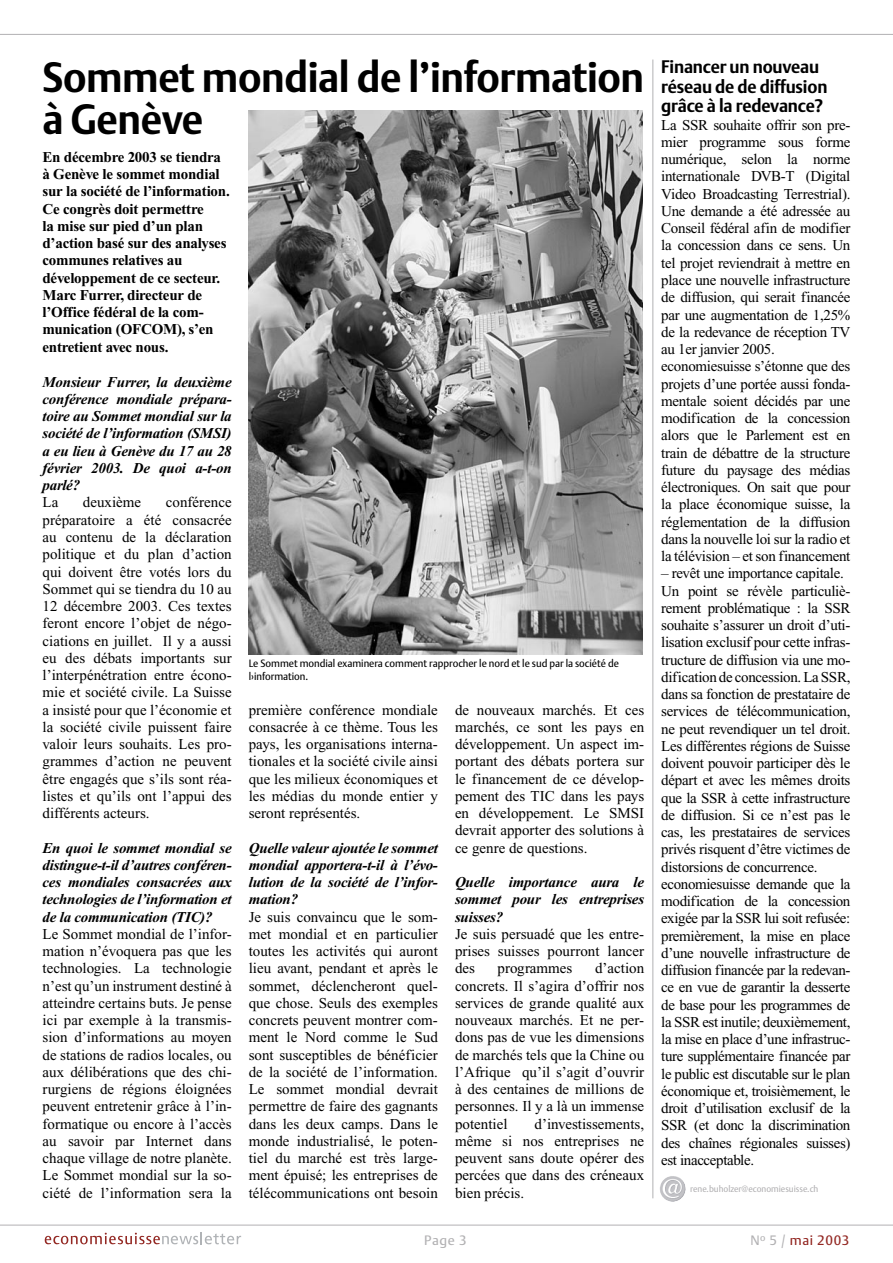
<style>
.page{position:relative;width:893px;height:1263px;background:#fff}
.page>*{position:absolute;margin:0;border:0;box-sizing:border-box;transform-origin:0 0}
._01_Haupt-Titel{font:700 42px/42px "DTL Argo T";letter-spacing:-.01em;color:#000;scale:.95 1}
._03_Titel_klein{font:700 18px/19.5px "DTL Argo T";letter-spacing:-.01em;color:#000;scale:.95 1}
._05_Grundtext_Grundlinenraster{font:15px/17.2px "Times New Roman";color:#000;text-align:justify}
._06_Grundtext_frei{font:15px/17.2px "Times New Roman";letter-spacing:-.02em;color:#000;text-align:justify}
.alt_5_Interview-Frage{font:italic 700 15px/17.2px "Times New Roman";letter-spacing:-.015em;color:#000;text-align:justify}
._04_Lead{font:700 15px/17.2px "Times New Roman";letter-spacing:-.015em;color:#000}
.t1{font:13.5px "DTL Argo T";letter-spacing:.05em;color:#932823}
.t2{font:13.5px "DTL Argo T";color:#b2b1b3}
._08_Bildlegenden{font:10.5px/12.8px "DTL Argo T";color:#000;scale:.95 1}
.alt_8_Kontaktschrift{font:9px "DTL Argo T";color:#b2b1b3;scale:.95 1}
.s1{color:#b2b1b3}
</style>
<div class="page">
<hr style="left:0;top:34px;width:893px;height:1px;background:#b2b1b3">
<hr style="left:0;top:1225px;width:893px;height:1px;background:#b2b1b3">
<svg style="left:45px;top:1232px;width:196px;height:12px"></svg>
<hr style="left:652px;top:60px;width:1px;height:1138px;background:#b2b1b3">
<img style="left:660px;top:1176px;width:26px;height:26px">
<img style="left:249px;top:110px;width:394px;height:545px">
<p class="_01_Haupt-Titel" style="left:43px;top:56px;width:635px">Sommet mondial de l’information à Genève</p>
<p class="_03_Titel_klein" style="left:661px;top:57px;width:176px">Financer un nouveau réseau de de diffusion grâce à la redevance?</p>
<p class="_06_Grundtext_frei" style="left:661px;top:116px;width:191px">La SSR souhaite offrir son pre&shy;mier programme sous forme numérique, selon la norme internationale DVB-T (Digital Video Broadcasting Terrestrial).<br>Une demande a été adressée au Conseil fédéral afin de modifier la concession dans ce sens. Un tel projet reviendrait à mettre en place une nouvelle infrastructure de diffusion, qui serait financée par une augmentation de 1,25% de la redevance de réception TV au 1er janvier 2005.</p>
<p class="_06_Grundtext_frei" style="left:661px;top:358px;width:191px">economiesuisse s’étonne que des projets d’une portée aussi fonda&shy;mentale soient décidés par une modification de la concession alors que le Parlement est en train de débattre de la structure future du paysage des médias électroniques. On sait que pour la place économique suisse, la réglementation de la diffusion dans la nouvelle loi sur la radio et la télévision – et son financement</p>
<p class="_06_Grundtext_frei" style="left:661px;top:565px;width:184px">– revêt une importance capitale.</p>
<p class="_06_Grundtext_frei" style="left:661px;top:582px;width:191px">Un point se révèle particuliè&shy;rement problématique : la SSR souhaite s’assurer un droit d’uti&shy;lisation exclusif pour cette infras&shy;tructure de diffusion via une mo&shy;dification de concession. La SSR, dans sa fonction de prestataire de services de télécommunication, ne peut revendiquer un tel droit.<br>Les différentes régions de Suisse doivent pouvoir participer dès le départ et avec les mêmes droits que la SSR à cette infrastructure de diffusion. Si ce n’est pas le cas, les prestataires de services privés risquent d’être victimes de distorsions de concurrence.</p>
<p class="_06_Grundtext_frei" style="left:661px;top:875px;width:191px">economiesuisse demande que la modification de la concession exigée par la SSR lui soit refusée: premièrement, la mise en place d’une nouvelle infrastructure de diffusion financée par la redevan&shy;ce en vue de garantir la desserte de base pour les programmes de la SSR est inutile; deuxièmement, la mise en place d’une infrastruc&shy;ture supplémentaire financée par le public est discutable sur le plan économique et, troisièmement, le droit d’utilisation exclusif de la SSR (et donc la discrimination des chaînes régionales suisses) est inacceptable.</p>
<p class="alt_8_Kontaktschrift" style="left:690px;top:1183px;width:137px">rene.buholzer@economiesuisse.ch</p>
<p class="_04_Lead" style="left:43px;top:148px;width:189px">En décembre 2003 se tiendra à Genève le sommet mondial sur la société de l’information.<br>Ce congrès doit permettre<br>la mise sur pied d’un plan d’action basé sur des analyses communes relatives au développement de ce secteur.<br>Marc Furrer, directeur de l’Office fédéral de la com&shy;munication (OFCOM), s’en entretient avec nous.</p>
<p class="alt_5_Interview-Frage" style="left:43px;top:373px;width:191px">Monsieur Furrer, la deuxième conférence mondiale prépara&shy;toire au Sommet mondial sur la société de l’information (SMSI) a eu lieu à Genève du 17 au 28 février 2003. De quoi a-t-on parlé?</p>
<p class="_05_Grundtext_Grundlinenraster" style="left:43px;top:494px;width:17px">La</p>
<p class="_05_Grundtext_Grundlinenraster" style="left:83px;top:494px;width:60px">deuxième</p>
<p class="_05_Grundtext_Grundlinenraster" style="left:43px;top:494px;width:191px;text-indent:123px">conférence préparatoire a été consacrée au contenu de la déclaration politique et du plan d’action qui doivent être votés lors du Sommet qui se tiendra du 10 au 12 décembre 2003. Ces textes feront encore l’objet de négo&shy;ciations en juillet. Il y a aussi eu des débats importants sur l’interpénétration entre écono&shy;mie et société civile. La Suisse a insisté pour que l’économie et la société civile puissent faire valoir leurs souhaits. Les pro&shy;grammes d’action ne peuvent être engagés que s’ils sont réa&shy;listes et qu’ils ont l’appui des différents acteurs.</p>
<p class="alt_5_Interview-Frage" style="left:43px;top:839px;width:191px">En quoi le sommet mondial se distingue-t-il d’autres conféren&shy;ces mondiales consacrées aux technologies de l’information et de la communication (TIC)?</p>
<p class="_05_Grundtext_Grundlinenraster" style="left:43px;top:925px;width:191px">Le Sommet mondial de l’infor&shy;mation n’évoquera pas que les technologies. La technologie n’est qu’un instrument destiné à atteindre certains buts. Je pense ici par exemple à la transmis&shy;sion d’informations au moyen de stations de radios locales, ou aux délibérations que des chi&shy;rurgiens de régions éloignées peuvent entretenir grâce à l’in&shy;formatique ou encore à l’accès au savoir par Internet dans chaque village de notre planète.<br>Le Sommet mondial sur la so&shy;ciété de l’information sera la</p>
<p class="_08_Bildlegenden" style="left:249px;top:657px;width:391px">Le Sommet mondial examinera comment rapprocher le nord et le sud par la société de l›information.</p>
<p class="_05_Grundtext_Grundlinenraster" style="left:249px;top:701px;width:191px">première conférence mondiale consacrée à ce thème. Tous les pays, les organisations interna&shy;tionales et la société civile ainsi que les milieux économiques et les médias du monde entier y seront représentés.</p>
<p class="alt_5_Interview-Frage" style="left:249px;top:839px;width:191px">Quelle valeur ajoutée le sommet mondial apportera-t-il à l’évo&shy;lution de la société de l’infor&shy;mation?</p>
<p class="_05_Grundtext_Grundlinenraster" style="left:249px;top:908px;width:191px">Je suis convaincu que le som&shy;met mondial et en particulier toutes les activités qui auront lieu avant, pendant et après le sommet, déclencheront quel&shy;que chose. Seuls des exemples concrets peuvent montrer com&shy;ment le Nord comme le Sud sont susceptibles de bénéficier de la société de l’information.<br>Le sommet mondial devrait permettre de faire des gagnants dans les deux camps. Dans le monde industrialisé, le poten&shy;tiel du marché est très large&shy;ment épuisé; les entreprises de télécommunications ont besoin</p>
<p class="_05_Grundtext_Grundlinenraster" style="left:455px;top:701px;width:191px">de nouveaux marchés. Et ces marchés, ce sont les pays en développement. Un aspect im&shy;portant des débats portera sur le financement de ce dévelop&shy;pement des TIC dans les pays en développement. Le SMSI devrait apporter des solutions à ce genre de questions.</p>
<p class="alt_5_Interview-Frage" style="left:455px;top:873px;width:191px">Quelle importance aura le sommet pour les entreprises suisses?</p>
<p class="_05_Grundtext_Grundlinenraster" style="left:455px;top:925px;width:191px">Je suis persuadé que les entre&shy;prises suisses pourront lancer des</p>
<p class="_05_Grundtext_Grundlinenraster" style="left:455px;top:960px;width:191px;text-indent:140px">d’action concrets. Il s’agira d’offrir nos services de grande qualité aux nouveaux marchés. Et ne per&shy;dons pas de vue les dimensions de marchés tels que la Chine ou l’Afrique qu’il s’agit d’ouvrir à des centaines de millions de personnes. Il y a là un immense potentiel</p>
<p class="_05_Grundtext_Grundlinenraster" style="left:498px;top:960px;width:76px">programmes</p>
<p class="_05_Grundtext_Grundlinenraster" style="left:455px;top:1115px;width:191px;text-indent:80px">d’investissements, même si nos entreprises ne peuvent sans doute opérer des percées que dans des créneaux bien précis.</p>
<p class="t2" style="left:424px;top:1232px;width:44px">Page 3</p>
<p class="t1" style="left:751px;top:1232px;width:100px"><span class="s1">N</span><sup>o</sup> <span class="s1">5 /</span> mai 2003</p>
</div>
